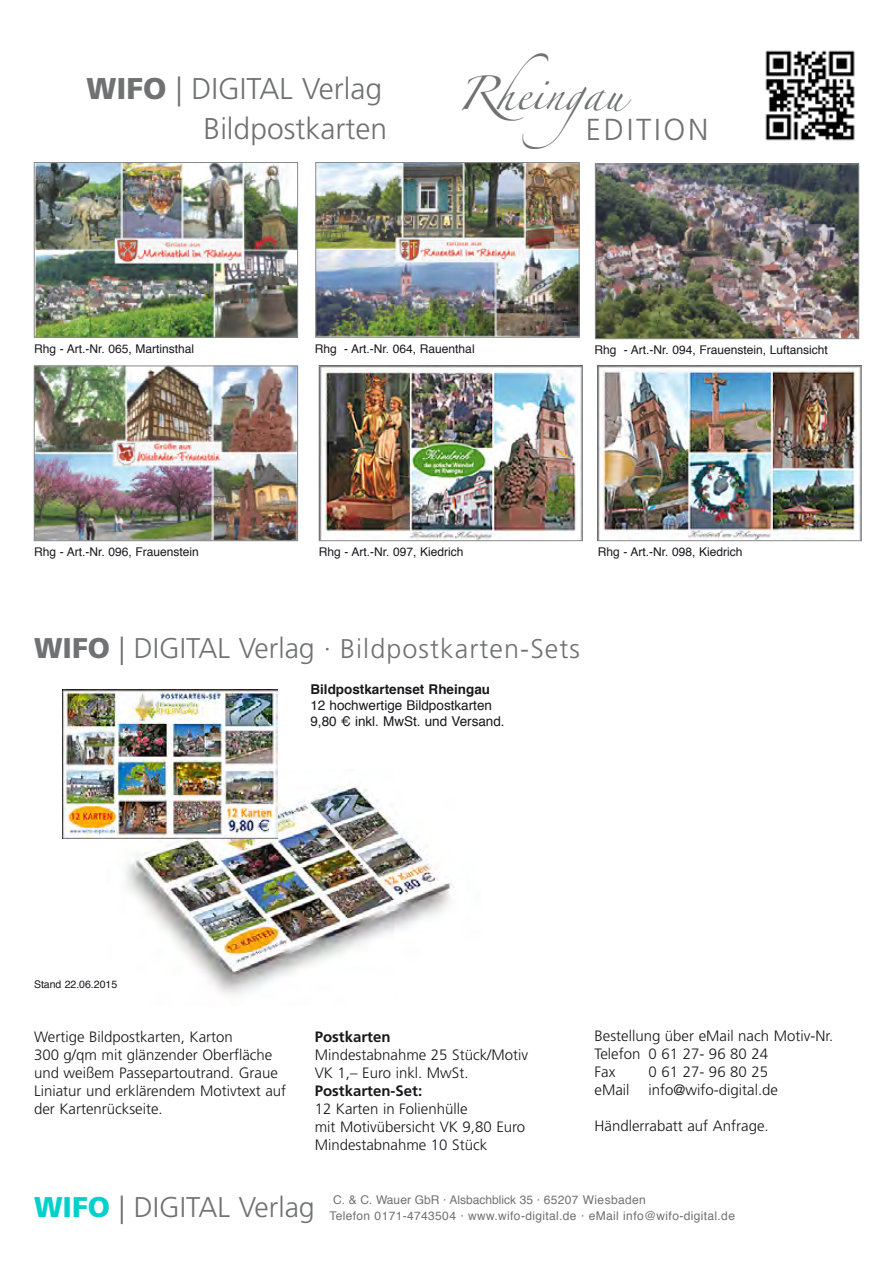
<style>
.page{position:relative;width:893px;height:1263px;background:#fff}
.page>*{position:absolute;margin:0;border:0;box-sizing:border-box;transform-origin:0 0}
.t1{font:30.3px "Zapfino";color:#707172}
.t2{font:300 30.3px "Frutiger";letter-spacing:.09em;color:#707172}
.t3{font:300 30px/39.6px "Frutiger";color:#707172;text-align:right}
.t4{font:300 28.5px "Frutiger";color:#707172}
.t5{font:300 27px "Frutiger";letter-spacing:.04em;color:#707172}
.t6{font:300 15px/18px "Frutiger";color:#1a171c}
.t7{font:700 15px "Frutiger";color:#1a171c}
.t8{font:13.5px/16.2px "Helvetica";color:#1a171c}
.t9{font:700 13.5px "Helvetica";color:#1a171c}
.t10{font:12px "Helvetica";color:#1a171c}
.t11{font:12px "Helvetica";letter-spacing:.03em;color:#707172}
.t12{font:12px "Helvetica";color:#707172}
.t13{font:10.5px "Helvetica";color:#1a171c}
.s1{font-weight:900}
.s2{font-weight:900;font-size:28.5px}
.s3{font-size:28.5px}
.s4{font-weight:900;color:#00d1cb}
</style>
<div class="page">
<img style="left:106px;top:786px;width:348px;height:209px">
<img style="left:62px;top:690px;width:216px;height:148px">
<img style="left:318px;top:164px;width:259px;height:171px">
<div style="left:316px;top:162px;width:263px;height:175px;border:1px solid #87888a"></div>
<img style="left:597px;top:166px;width:260px;height:171px">
<div style="left:595px;top:164px;width:264px;height:175px;border:1px solid #87888a"></div>
<img style="left:36px;top:164px;width:260px;height:171px">
<div style="left:34px;top:162px;width:264px;height:175px;border:1px solid #87888a"></div>
<img style="left:36px;top:368px;width:260px;height:171px">
<div style="left:34px;top:366px;width:264px;height:175px;border:1px solid #87888a"></div>
<img style="left:321px;top:368px;width:260px;height:171px">
<div style="left:319px;top:366px;width:264px;height:175px;border:1px solid #87888a"></div>
<img style="left:601px;top:369px;width:257px;height:170px">
<div style="left:598px;top:366px;width:263px;height:175px;border:1px solid #87888a"></div>
<img style="left:765px;top:50px;width:90px;height:91px">
<h2 class="t3" style="left:86px;top:70px;width:302px"><span class="s1">WIFO</span> | DIGITAL Verlag<br>Bildpostkarten</h2>
<h1 class="t1" style="left:456px;top:81px;width:174px">Rheingau</h1>
<h1 class="t2" style="left:586px;top:112px;width:124px">EDITION</h1>
<p class="t10" style="left:34px;top:339px;width:162px">Rhg - Art.-Nr. 065, Martinsthal</p>
<p class="t10" style="left:315px;top:339px;width:161px">Rhg - Art.-Nr. 064, Rauenthal</p>
<p class="t10" style="left:594px;top:341px;width:235px">Rhg - Art.-Nr. 094, Frauenstein, Luftansicht</p>
<p class="t10" style="left:34px;top:543px;width:166px">Rhg - Art.-Nr. 096, Frauenstein</p>
<p class="t10" style="left:319px;top:543px;width:146px">Rhg - Art.-Nr. 097, Kiedrich</p>
<p class="t10" style="left:598px;top:543px;width:146px">Rhg - Art.-Nr. 098, Kiedrich</p>
<h3 class="t5" style="left:34px;top:633px;width:548px"><span class="s2">WIFO</span> <span class="s3">| DIGITAL Verlag ·</span> Bildpostkarten-Sets</h3>
<p class="t13" style="left:34px;top:976px;width:85px">Stand 22.06.2015</p>
<p class="t9" style="left:310px;top:678px;width:181px">Bildpostkartenset Rheingau</p>
<p class="t8" style="left:310px;top:698px;width:196px">12 hochwertige Bildpostkarten<br>9,80 € inkl. MwSt. und Versand.</p>
<p class="t6" style="left:34px;top:1028px;width:254px">Wertige Bildpostkarten, Karton<br>300 g/qm mit glänzender Oberfläche und weißem Passepartoutrand. Graue Liniatur und erklärendem Motivtext auf der Kartenrückseite.</p>
<p class="t6" style="left:594px;top:1027px;width:240px">Bestellung über eMail nach Motiv-Nr.<br>Telefon 0 61 27- 96 80 24<br>Fax</p>
<p class="t7" style="left:315px;top:1028px;width:77px">Postkarten</p>
<p class="t6" style="left:315px;top:1046px;width:215px">Mindestabnahme 25 Stück/Motiv<br>VK 1,– Euro inkl. MwSt.</p>
<p class="t7" style="left:315px;top:1082px;width:109px">Postkarten-Set:</p>
<p class="t6" style="left:315px;top:1100px;width:212px">12 Karten in Folienhülle<br>mit Motivübersicht VK 9,80 Euro<br>Mindestabnahme 10 Stück</p>
<p class="t6" style="left:648px;top:1063px;width:121px">0 61 27- 96 80 25</p>
<p class="t6" style="left:594px;top:1081px;width:36px">eMail</p>
<p class="t6" style="left:648px;top:1081px;width:131px">info@wifo-digital.de</p>
<p class="t6" style="left:594px;top:1117px;width:176px">Händlerrabatt auf Anfrage.</p>
<h3 class="t4" style="left:34px;top:1190px;width:282px"><span class="s4">WIFO</span> | DIGITAL Verlag</h3>
<p class="t12" style="left:333px;top:1190px;width:314px">C. &amp; C. Wauer GbR · Alsbachblick 35 · 65207 Wiesbaden</p>
<p class="t11" style="left:329px;top:1207px;width:407px">Telefon 0171-4743504 · www.wifo-digital.de · eMail info@wifo-digital.de</p>
</div>
